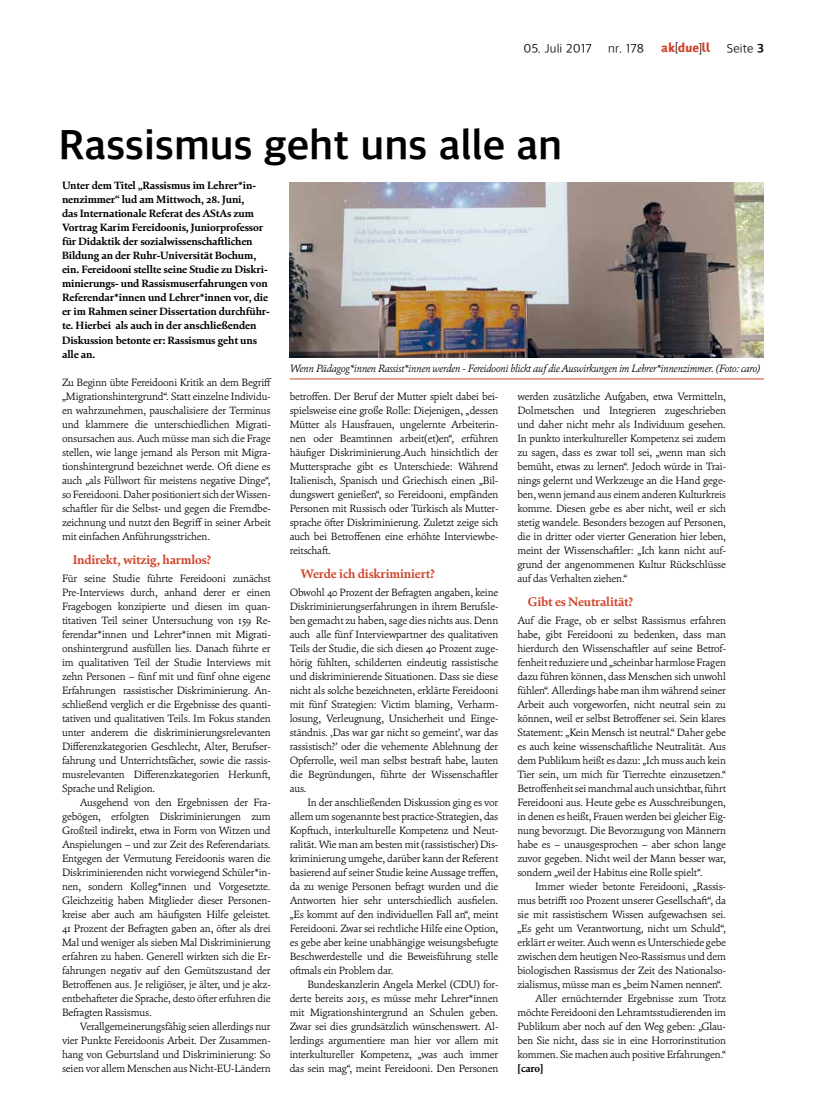
<style>
.page{position:relative;width:826px;height:1110px;background:#fff}
.page>*{position:absolute;margin:0;border:0;box-sizing:border-box;transform-origin:0 0}
.t1{font:700 42.5px "Akduell Apple SD Gothic Neo";color:#000}
.t2{font:700 12.5px "Cala";letter-spacing:-.015em;color:#d1442a}
.t3{font:300 12.5px "Akduell Apple SD Gothic Neo";letter-spacing:.01em;color:#000}
.t4{font:12.5px "Akduell 03";letter-spacing:.02em;color:#d1442a}
.t5{font:300 10.62px/14px "Cala";letter-spacing:-.015em;color:#000;text-align:justify}
.t6{font:700 10.62px/14px "Cala";letter-spacing:-.015em;color:#000}
.t7{font:italic 300 10.62px "Cala";letter-spacing:-.025em;color:#000}
.s1{color:#000}
.s2{font-weight:700}
</style>
<div class="page">
<img style="left:290px;top:182px;width:474px;height:175px">
<hr style="left:290px;top:378px;width:474px;height:1px;background:#d1442a">
<p class="t3" style="left:523px;top:40px;width:70px">05. Juli 2017</p>
<p class="t3" style="left:608px;top:40px;width:37px">nr. 178</p>
<p class="t4" style="left:661px;top:42px;width:51px">ak<span class="s1">[</span>due<span class="s1">]</span>ll</p>
<p class="t3" style="left:727px;top:40px;width:39px">Seite <span class="s2">3</span></p>
<h1 class="t1" style="left:58px;top:116px;width:505px">Rassismus geht uns alle an</h1>
<p class="t6" style="left:62px;top:179px;width:209px">Unter dem Titel „Rassismus im Lehrer*in&shy;nenzimmer“ lud am Mittwoch, 28. Juni,<br>das Internationale Referat des AStAs zum Vortrag Karim Fereidoonis, Juniorprofessor für Didaktik der sozialwissenschaftlichen Bildung an der Ruhr-Universität Bochum, ein. Fereidooni stellte seine Studie zu Diskri&shy;minierungs- und Rassismuserfahrungen von Referendar*innen und Lehrer*innen vor, die er im Rahmen seiner Dissertation durchführ&shy;te. Hierbei als auch in der anschließenden Diskussion betonte er: Rassismus geht uns alle an.</p>
<p class="t5" style="left:62px;top:375px;width:211px">Zu Beginn übte Fereidooni Kritik an dem Begriff „Migrationshintergrund“. Statt einzelne Individu&shy;en wahrzunehmen, pauschalisiere der Terminus und klammere die unterschiedlichen Migrati&shy;onsursachen aus. Auch müsse man sich die Frage stellen, wie lange jemand als Person mit Migra&shy;tionshintergrund bezeichnet werde. Oft diene es auch „als Füllwort für meistens negative Dinge“, so Fereidooni. Daher positioniert sich der Wissen&shy;schaftler für die Selbst- und gegen die Fremdbe&shy;zeichnung und nutzt den Begriff in seiner Arbeit mit einfachen Anführungsstrichen.</p>
<p class="t2" style="left:73px;top:552px;width:140px">Indirekt, witzig, harmlos?</p>
<p class="t5" style="left:62px;top:571px;width:210px">Für seine Studie führte Fereidooni zunächst Pre-Interviews durch, anhand derer er einen Fragebogen konzipierte und diesen im quan&shy;titativen Teil seiner Untersuchung von 159 Re&shy;ferendar*innen und Lehrer*innen mit Migrati&shy;onshintergrund ausfüllen lies. Danach führte er im qualitativen Teil der Studie Interviews mit zehn Personen – fünf mit und fünf ohne eigene Erfahrungen rassistischer Diskriminierung. An&shy;schließend verglich er die Ergebnisse des quanti&shy;tativen und qualitativen Teils. Im Fokus standen unter anderem die diskriminierungsrelevanten Differenzkategorien Geschlecht, Alter, Berufser&shy;fahrung und Unterrichtsfächer, sowie die rassis&shy;musrelevanten Differenzkategorien Herkunft, Sprache und Religion.</p>
<p class="t5" style="left:62px;top:795px;width:210px;text-indent:18px">Ausgehend von den Ergebnissen der Fra&shy;gebögen, erfolgten Diskriminierungen zum Großteil indirekt, etwa in Form von Witzen und Anspielungen – und zur Zeit des Referendariats.<br>Entgegen der Vermutung Fereidoonis waren die Diskriminierenden nicht vorwiegend Schüler*in&shy;nen, sondern Kolleg*innen und Vorgesetzte.<br>Gleichzeitig haben Mitglieder dieser Personen&shy;kreise aber auch am häufigsten Hilfe geleistet.<br>41 Prozent der Befragten gaben an, öfter als drei Mal und weniger als sieben Mal Diskriminierung erfahren zu haben. Generell wirkten sich die Er&shy;fahrungen negativ auf den Gemütszustand der Betroffenen aus. Je religiöser, je älter, und je akz&shy;entbehafteter die Sprache, desto öfter erfuhren die Befragten Rassismus.</p>
<p class="t5" style="left:62px;top:1019px;width:210px;text-indent:18px">Verallgemeinerungsfähig seien allerdings nur vier Punkte Fereidoonis Arbeit. Der Zusammen&shy;hang von Geburtsland und Diskriminierung: So seien vor allem Menschen aus Nicht-EU-Ländern</p>
<p class="t7" style="left:290px;top:361px;width:472px">Wenn Pädagog*innen Rassist*innen werden - Fereidooni blickt auf die Auswirkungen im Lehrer*innenzimmer. (Foto: caro)</p>
<p class="t5" style="left:517px;top:389px;width:210px">werden zusätzliche Aufgaben, etwa Vermitteln, Dolmetschen und Integrieren zugeschrieben und daher nicht mehr als Individuum gesehen.<br>In punkto interkultureller Kompetenz sei zudem zu sagen, dass es zwar toll sei, „wenn man sich bemüht, etwas zu lernen“. Jedoch würde in Trai&shy;nings gelernt und Werkzeuge an die Hand gege&shy;ben, wenn jemand aus einem anderen Kulturkreis komme. Diesen gebe es aber nicht, weil er sich stetig wandele. Besonders bezogen auf Personen, die in dritter oder vierter Generation hier leben, meint der Wissenschaftler: „Ich kann nicht auf&shy;grund der angenommenen Kultur Rückschlüsse auf das Verhalten ziehen.“</p>
<p class="t2" style="left:528px;top:594px;width:107px">Gibt es Neutralität?</p>
<p class="t5" style="left:517px;top:613px;width:210px">Auf die Frage, ob er selbst Rassismus erfahren habe, gibt Fereidooni zu bedenken, dass man hierdurch den Wissenschaftler auf seine Betrof&shy;fenheit reduziere und „scheinbar harmlose Fragen dazu führen können, dass Menschen sich unwohl fühlen“. Allerdings habe man ihm während seiner Arbeit auch vorgeworfen, nicht neutral sein zu können, weil er selbst Betroffener sei. Sein klares Statement: „Kein Mensch ist neutral.“ Daher gebe es auch keine wissenschaftliche Neutralität. Aus dem Publikum heißt es dazu: „Ich muss auch kein Tier sein, um mich für Tierrechte einzusetzen.“ Betroffenheit sei manchmal auch unsichtbar, führt Fereidooni aus. Heute gebe es Ausschreibungen, in denen es heißt, Frauen werden bei gleicher Eig&shy;nung bevorzugt. Die Bevorzugung von Männern habe es – unausgesprochen – aber schon lange zuvor gegeben. Nicht weil der Mann besser war, sondern „weil der Habitus eine Rolle spielt“.</p>
<p class="t5" style="left:535px;top:879px;width:192px">Immer wieder betonte Fereidooni, „Rassis-</p>
<p class="t5" style="left:517px;top:893px;width:210px">mus betrifft 100 Prozent unserer Gesellschaft“, da</p>
<p class="t5" style="left:517px;top:907px;width:210px">sie mit rassistischem Wissen aufgewachsen sei.</p>
<p class="t5" style="left:517px;top:921px;width:210px">„Es geht um Verantwortung, nicht um Schuld“,</p>
<p class="t5" style="left:517px;top:935px;width:210px">erklärt er weiter. Auch wenn es Unterschiede gebe</p>
<p class="t5" style="left:517px;top:949px;width:210px">zwischen dem heutigen Neo-Rassismus und dem</p>
<p class="t5" style="left:517px;top:963px;width:210px">biologischen Rassismus der Zeit des Nationalso-</p>
<p class="t5" style="left:517px;top:977px;width:206px">zialismus, müsse man es „beim Namen nennen“.</p>
<p class="t5" style="left:535px;top:991px;width:192px">Aller ernüchternder Ergebnisse zum Trotz</p>
<p class="t5" style="left:517px;top:1005px;width:210px">möchte Fereidooni den Lehramtsstudierenden im</p>
<p class="t5" style="left:517px;top:1019px;width:210px">Publikum aber noch auf den Weg geben: „Glau-</p>
<p class="t5" style="left:517px;top:1033px;width:210px">ben Sie nicht, dass sie in eine Horrorinstitution</p>
<p class="t5" style="left:517px;top:1047px;width:210px">kommen. Sie machen auch positive Erfahrungen.“</p>
<p class="t6" style="left:517px;top:1061px;width:27px">[caro]</p>
<p class="t5" style="left:290px;top:389px;width:210px">betroffen. Der Beruf der Mutter spielt dabei bei&shy;spielsweise eine große Rolle: Diejenigen, „dessen Mütter als Hausfrauen, ungelernte Arbeiterin&shy;nen oder Beamtinnen arbeit(et)en“, erführen häufiger Diskriminierung.Auch hinsichtlich der Muttersprache gibt es Unterschiede: Während Italienisch, Spanisch und Griechisch einen „Bil&shy;dungswert genießen“, so Fereidooni, empfänden Personen mit Russisch oder Türkisch als Mutter&shy;sprache öfter Diskriminierung. Zuletzt zeige sich auch bei Betroffenen eine erhöhte Interviewbe&shy;reitschaft.</p>
<p class="t2" style="left:300px;top:566px;width:136px">Werde ich diskriminiert?</p>
<p class="t5" style="left:290px;top:585px;width:210px">Obwohl 40 Prozent der Befragten angaben, keine Diskriminierungserfahrungen in ihrem Berufsle&shy;ben gemacht zu haben, sage dies nichts aus. Denn auch alle fünf Interviewpartner des qualitativen Teils der Studie, die sich diesen 40 Prozent zuge&shy;hörig fühlten, schilderten eindeutig rassistische und diskriminierende Situationen. Dass sie diese nicht als solche bezeichneten, erklärte Fereidooni mit fünf Strategien: Victim blaming, Verharm&shy;losung, Verleugnung, Unsicherheit und Einge&shy;ständnis. ‚Das war gar nicht so gemeint’, war das rassistisch?’ oder die vehemente Ablehnung der Opferrolle, weil man selbst bestraft habe, lauten die Begründungen, führte der Wissenschaftler aus.</p>
<p class="t5" style="left:290px;top:795px;width:210px;text-indent:18px">In der anschließenden Diskussion ging es vor allem um sogenannte best practice-Strategien, das Kopftuch, interkulturelle Kompetenz und Neut&shy;ralität. Wie man am besten mit (rassistischer) Dis&shy;kriminierung umgehe, darüber kann der Referent basierend auf seiner Studie keine Aussage treffen, da zu wenige Personen befragt wurden und die Antworten hier sehr unterschiedlich ausfielen. „Es kommt auf den individuellen Fall an“, meint Fereidooni. Zwar sei rechtliche Hilfe eine Option, es gebe aber keine unabhängige weisungsbefugte Beschwerdestelle und die Beweisführung stelle oftmals ein Problem dar.</p>
<p class="t5" style="left:290px;top:977px;width:210px;text-indent:18px">Bundeskanzlerin Angela Merkel (CDU) for&shy;derte bereits 2015, es müsse mehr Lehrer*innen mit Migrationshintergrund an Schulen geben.<br>Zwar sei dies grundsätzlich wünschenswert. Al&shy;lerdings argumentiere man hier vor allem mit interkultureller Kompetenz, „was auch immer das sein mag“, meint Fereidooni. Den Personen</p>
</div>
